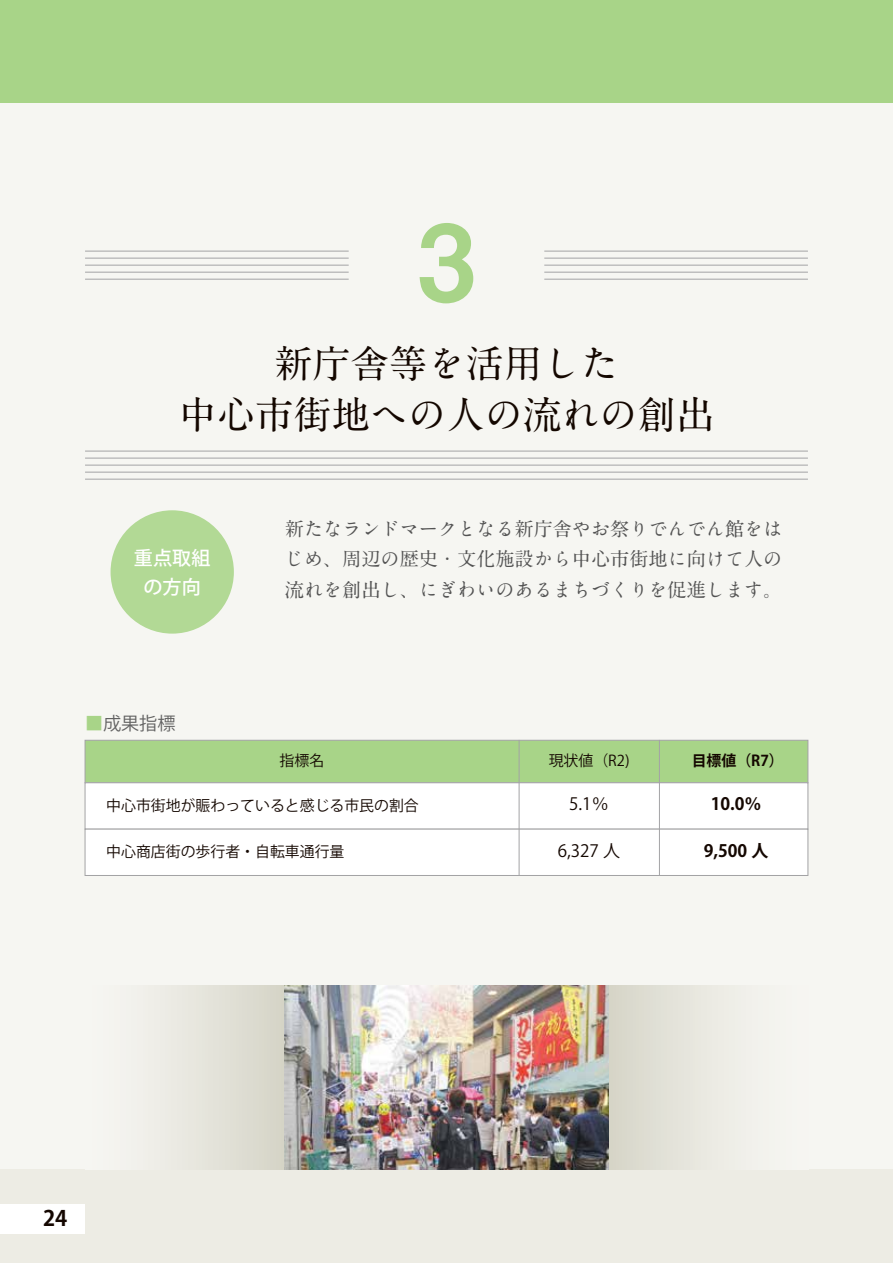
<style>
.page{position:relative;width:893px;height:1263px;background:#f6f6f2}
.page>*{position:absolute;margin:0;border:0;box-sizing:border-box;transform-origin:0 0}
.t1{font:106.35px "Midashi Go Pro MB31";color:#a8d488}
.t2{font:700 38.25px/51px "A1 Mincho Std";color:#140700;text-align:center}
.t3{font:700 21.3px "Koz Go Pr 6 N";color:#140700}
.t4{font:700 19.2px/30.8px "A1 Mincho Std";color:#535353;text-align:justify}
.t5{font:500 19.2px/28.7px "Koz Go Pr 6 N";color:#fff;text-align:center}
.t6{font:18px "Koz Go Pr 6 N";color:#616161}
.t7{font:700 16.95px "Koz Go Pr 6 N";color:#140700}
.t8{font:16.95px "Koz Go Pr 6 N";color:#140700}
.t9{font:14.85px "Koz Go Pr 6 N";color:#140700}
.t10{font:700 14.85px "Koz Go Pr 6 N";color:#140700}
.s1{color:#a8d488}
</style>
<div class="page">
<div style="left:0;top:1169px;width:893px;height:94px;background:#edece4"></div>
<div style="left:0;top:0;width:893px;height:102px;background:#a8d488"></div>
<div style="left:0;top:1204px;width:85px;height:29px;background:#fff"></div>
<hr style="left:85px;top:251px;width:264px;height:1px;background:#a3a3a5">
<hr style="left:85px;top:258px;width:264px;height:1px;background:#a3a3a5">
<hr style="left:85px;top:265px;width:264px;height:1px;background:#a3a3a5">
<hr style="left:85px;top:272px;width:264px;height:1px;background:#a3a3a5">
<hr style="left:85px;top:279px;width:264px;height:1px;background:#a3a3a5">
<hr style="left:544px;top:251px;width:264px;height:1px;background:#a3a3a5">
<hr style="left:544px;top:258px;width:264px;height:1px;background:#a3a3a5">
<hr style="left:544px;top:265px;width:264px;height:1px;background:#a3a3a5">
<hr style="left:544px;top:272px;width:264px;height:1px;background:#a3a3a5">
<hr style="left:544px;top:279px;width:264px;height:1px;background:#a3a3a5">
<hr style="left:85px;top:451px;width:723px;height:1px;background:#a3a3a5">
<hr style="left:85px;top:458px;width:723px;height:1px;background:#a3a3a5">
<hr style="left:85px;top:465px;width:723px;height:1px;background:#a3a3a5">
<hr style="left:85px;top:472px;width:723px;height:1px;background:#a3a3a5">
<hr style="left:85px;top:479px;width:723px;height:1px;background:#a3a3a5">
<div style="left:111px;top:510px;width:123px;height:124px;background:#b2d995;border-radius:50%"></div>
<div style="left:85px;top:740px;width:723px;height:43px;background:#a8d488;border:1px solid #a3a3a5"></div>
<div style="left:85px;top:782px;width:723px;height:47px;background:#fff;border:1px solid #a3a3a5"></div>
<div style="left:85px;top:829px;width:723px;height:47px;background:#fff;border:1px solid #a3a3a5"></div>
<hr style="left:519px;top:740px;width:1px;height:135px;background:#a3a3a5">
<hr style="left:659px;top:740px;width:1px;height:135px;background:#a3a3a5">
<svg style="left:154px;top:985px;width:581px;height:184px"></svg>
<img style="left:284px;top:985px;width:325px;height:184px">
<h1 class="t1" style="left:417px;top:177px;width:61px">3</h1>
<h2 class="t2" style="left:179px;top:333px;width:537px">新庁舎等を活用した<br>中心市街地への人の流れの創出</h2>
<p class="t5" style="left:134px;top:544px;width:78px">重点取組の方向</p>
<p class="t6" style="left:85px;top:713px;width:92px"><span class="s1">■</span>成果指標</p>
<p class="t4" style="left:285px;top:510px;width:499px">新たなランドマークとなる新庁舎やお祭りでんでん館をはじめ、周辺の歴史・文化施設から中心市街地に向けて人の流れを創出し、にぎわいのあるまちづくりを促進します。</p>
<p class="t9" style="left:280px;top:752px;width:46px">指標名</p>
<p class="t9" style="left:549px;top:752px;width:82px">現状値（R2)</p>
<p class="t10" style="left:692px;top:752px;width:94px">目標値（R7）</p>
<p class="t9" style="left:106px;top:797px;width:314px">中心市街地が賑わっていると感じる市民の割合</p>
<p class="t9" style="left:106px;top:843px;width:240px">中心商店街の歩行者・自転車通行量</p>
<p class="t8" style="left:569px;top:794px;width:41px">5.1％</p>
<p class="t8" style="left:558px;top:841px;width:64px">6,327 人</p>
<p class="t7" style="left:711px;top:794px;width:52px">10.0％</p>
<p class="t7" style="left:704px;top:841px;width:66px">9,500 人</p>
<p class="t3" style="left:43px;top:1206px;width:26px">24</p>
</div>
